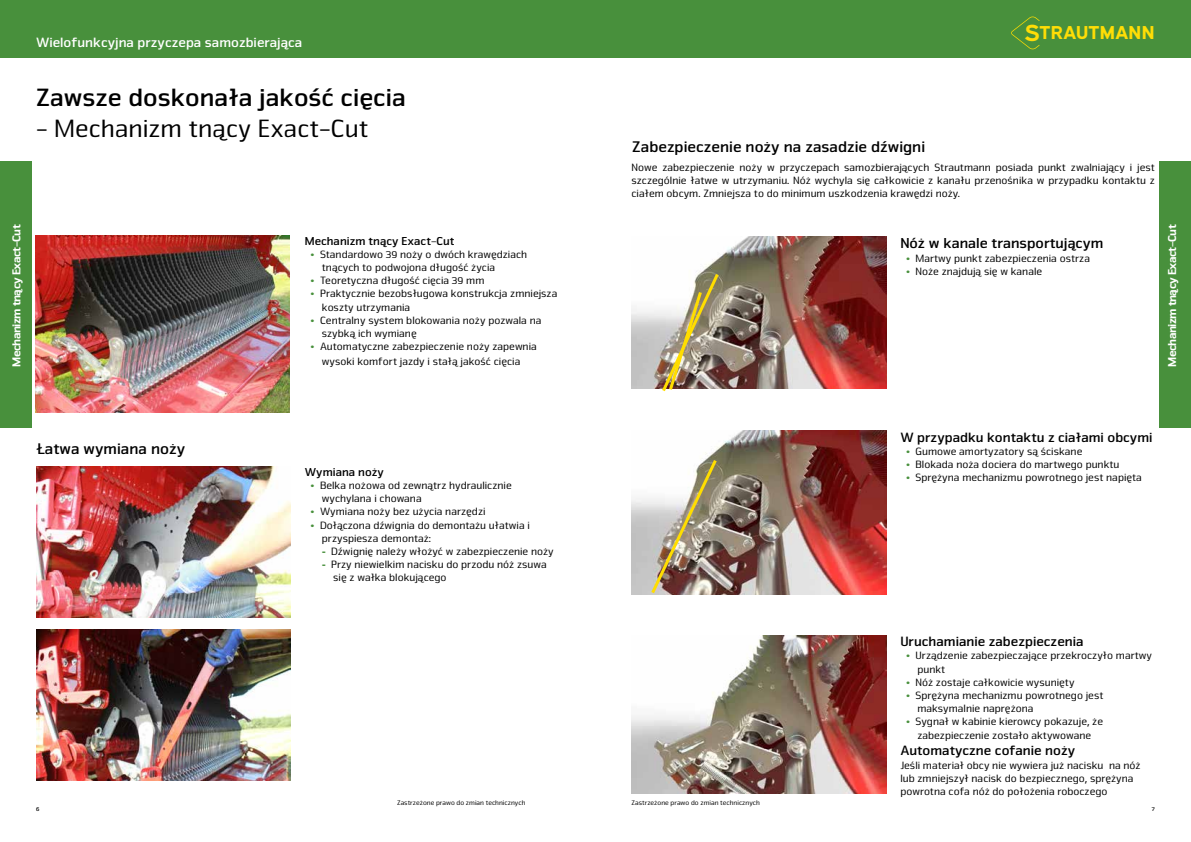
<style>
.page{position:relative;width:1191px;height:842px;background:#fff}
.page>*{position:absolute;margin:0;border:0;box-sizing:border-box;transform-origin:0 0}
.t1{font:700 26px "Nuri Pro";color:#000}
.t2{font:26px "Nuri Pro";color:#000}
.t3{font:700 18.7px "Expressway Rg";color:#ffdd06}
.t4{font:700 16px "Nuri Pro";color:#000}
.t5{font:700 15px "Nuri Pro";color:#000}
.t6{font:700 14px "Nuri Pro";color:#000}
.t7{font:700 14px "Nuri Pro";color:#fff}
.t8{font:900 12px "Nuri Pro";letter-spacing:-.05em;color:#fff}
.t9{font:700 12px "Nuri Pro";color:#000}
.t10{font:11px/13.2px "Nuri Pro";color:#000}
.t11{font:7px "Nuri Pro";color:#000}
.t12{font:700 6px "Nuri Pro";color:#000}
.s1{font-size:23.4px}
.s2{font-weight:700;color:#48903c}
.s3{font-family:"Arial";font-weight:700;color:#48903c}
</style>
<div class="page">
<div style="left:0;top:0;width:1191px;height:57px;background:#48903c"></div>
<svg style="left:1011px;top:16px;width:28px;height:33px"></svg>
<img style="left:35px;top:235px;width:255px;height:178px">
<img style="left:36px;top:467px;width:255px;height:151px">
<img style="left:36px;top:629px;width:255px;height:151px">
<div style="left:0;top:162px;width:31px;height:266px;background:#48903c"></div>
<div style="left:1159px;top:162px;width:32px;height:266px;background:#48903c"></div>
<img style="left:631px;top:237px;width:255px;height:151px">
<img style="left:631px;top:635px;width:255px;height:158px">
<img style="left:659px;top:271px;width:62px;height:121px">
<img style="left:631px;top:431px;width:255px;height:163px">
<img style="left:648px;top:457px;width:71px;height:138px">
<p class="t7" style="left:36px;top:34px;width:268px">Wielofunkcyjna przyczepa samozbierająca</p>
<h1 class="t1" style="left:36px;top:81px;width:371px">Zawsze doskonała jakość cięcia</h1>
<h1 class="t2" style="left:36px;top:113px;width:334px">- Mechanizm tnący Exact-Cut</h1>
<h2 class="t3" style="left:1024px;top:18px;width:132px"><span class="s1">S</span>TRAUTMANN</h2>
<h3 class="t4" style="left:632px;top:137px;width:294px">Zabezpieczenie noży na zasadzie dźwigni</h3>
<p class="t10" style="left:631px;top:161px;width:525px;text-align:justify">Nowe zabezpieczenie noży w przyczepach samozbierających Strautmann posiada punkt zwalniający i jest szczególnie łatwe w utrzymaniu. Nóż wychyla się całkowicie z kanału przenośnika w przypadku kontaktu z ciałem obcym. Zmniejsza to do minimum uszkodzenia krawędzi noży.</p>
<p class="t8" style="left:9px;top:366px;width:143px;rotate:-90deg">Mechanizm tnący Exact-Cut</p>
<p class="t8" style="left:1165px;top:366px;width:143px;rotate:-90deg">Mechanizm tnący Exact-Cut</p>
<p class="t9" style="left:305px;top:234px;width:151px">Mechanizm tnący Exact-Cut</p>
<p class="t10" style="left:322px;top:248px;width:207px;text-indent:-11px"><span class="s2">•</span> Standardowo 39 noży o dwóch krawędziach tnących to podwojona długość życia</p>
<p class="t10" style="left:310px;top:274px;width:175px"><span class="s2">•</span> Teoretyczna długość cięcia 39 mm</p>
<p class="t10" style="left:322px;top:287px;width:237px;text-indent:-11px"><span class="s2">•</span> Praktycznie bezobsługowa konstrukcja zmniejsza koszty utrzymania</p>
<p class="t10" style="left:322px;top:314px;width:221px;text-indent:-11px"><span class="s2">•</span> Centralny system blokowania noży pozwala na szybką ich wymianę</p>
<p class="t10" style="left:310px;top:340px;width:228px;line-height:14.4px;text-align:center"><span class="s2">•</span> Automatyczne zabezpieczenie noży zapewnia wysoki komfort jazdy i stałą jakość cięcia</p>
<h3 class="t5" style="left:900px;top:234px;width:205px">Nóż w kanale transportującym</h3>
<p class="t10" style="left:906px;top:252px;width:185px"><span class="s2">•</span> Martwy punkt zabezpieczenia ostrza</p>
<p class="t10" style="left:906px;top:265px;width:138px"><span class="s2">•</span> Noże znajdują się w kanale</p>
<h3 class="t4" style="left:36px;top:439px;width:151px">Łatwa wymiana noży</h3>
<p class="t9" style="left:305px;top:465px;width:81px">Wymiana noży</p>
<p class="t10" style="left:322px;top:479px;width:191px;text-indent:-11px"><span class="s2">•</span> Belka nożowa od zewnątrz hydraulicznie wychylana i chowana</p>
<p class="t10" style="left:310px;top:505px;width:177px"><span class="s2">•</span> Wymiana noży bez użycia narzędzi</p>
<p class="t10" style="left:322px;top:518px;width:209px;text-indent:-11px"><span class="s2">•</span> Dołączona dźwignia do demontażu ułatwia i przyspiesza demontaż:</p>
<p class="t10" style="left:322px;top:545px;width:233px"><span class="s3">-</span> Dźwignię należy włożyć w zabezpieczenie noży</p>
<p class="t10" style="left:333px;top:558px;width:215px;text-indent:-11px"><span class="s3">-</span> Przy niewielkim nacisku do przodu nóż zsuwa się z wałka blokującego</p>
<p class="t6" style="left:900px;top:429px;width:254px">W przypadku kontaktu z ciałami obcymi</p>
<p class="t10" style="left:906px;top:445px;width:178px"><span class="s2">•</span> Gumowe amortyzatory są ściskane</p>
<p class="t10" style="left:906px;top:458px;width:215px"><span class="s2">•</span> Blokada noża dociera do martwego punktu</p>
<p class="t10" style="left:906px;top:471px;width:237px"><span class="s2">•</span> Sprężyna mechanizmu powrotnego jest napięta</p>
<p class="t6" style="left:900px;top:633px;width:185px">Uruchamianie zabezpieczenia</p>
<p class="t10" style="left:917px;top:649px;width:236px;text-indent:-11px"><span class="s2">•</span> Urządzenie zabezpieczające przekroczyło martwy punkt</p>
<p class="t10" style="left:906px;top:676px;width:170px"><span class="s2">•</span> Nóż zostaje całkowicie wysunięty</p>
<p class="t10" style="left:917px;top:689px;width:188px;text-indent:-11px"><span class="s2">•</span> Sprężyna mechanizmu powrotnego jest maksymalnie naprężona</p>
<p class="t10" style="left:906px;top:715px;width:199px;text-align:center"><span class="s2">•</span> Sygnał w kabinie kierowcy pokazuje, że zabezpieczenie zostało aktywowane</p>
<p class="t6" style="left:900px;top:742px;width:176px">Automatyczne cofanie noży</p>
<p class="t10" style="left:900px;top:758px;width:242px">Jeśli materiał obcy nie wywiera już nacisku na nóż lub zmniejszył nacisk do bezpiecznego, sprężyna powrotna cofa nóż do położenia roboczego</p>
<p class="t11" style="left:397px;top:799px;width:130px">Zastrzeżone prawo do zmian technicznych</p>
<p class="t11" style="left:631px;top:799px;width:130px">Zastrzeżone prawo do zmian technicznych</p>
<p class="t12" style="left:36px;top:805px;width:5px">6</p>
<p class="t12" style="left:1152px;top:805px;width:5px">7</p>
</div>
